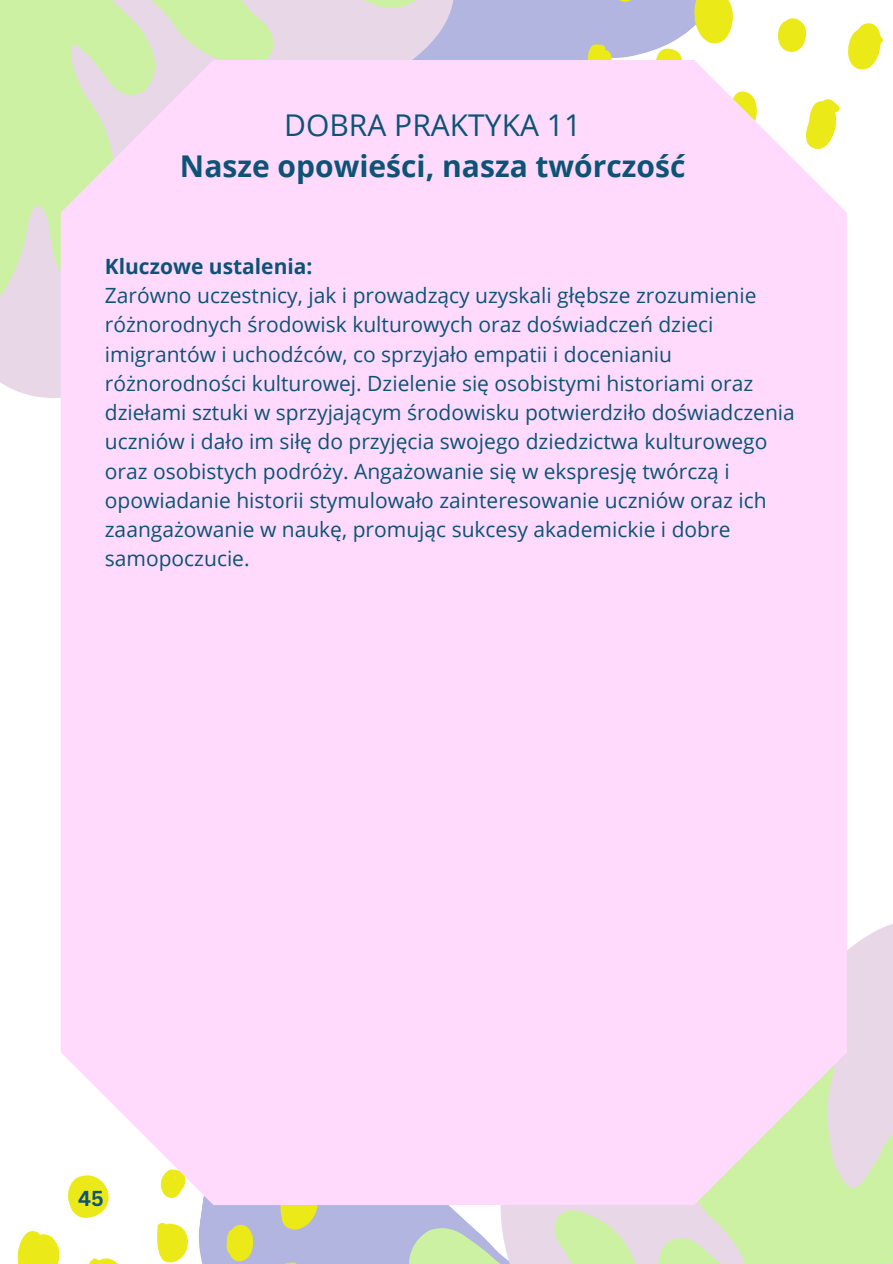
<style>
.page{position:relative;width:893px;height:1264px;background:#fff}
.page>*{position:absolute;margin:0;border:0;box-sizing:border-box;transform-origin:0 0}
.t1{font:700 30px/41.7px "Open Sans";color:#0c5376;text-align:center}
.t2{font:21px/29.2px "Open Sans";color:#0c5376}
.t3{font:700 21px "Open Sans";color:#0c5376}
.t4{font:700 21px "Canva Sans";color:#0c5376}
.s1{font-weight:400}
</style>
<div class="page">
<svg style="left:846px;top:884px;width:46px;height:74px"></svg>
<svg style="left:804px;top:958px;width:88px;height:305px;background:#dce2ca"></svg>
<div style="left:479px;top:0;width:108px;height:60px;background:#b1b5df"></div>
<svg style="left:360px;top:1204px;width:444px;height:59px;background:#d3ddcb"></svg>
<svg style="left:263px;top:0;width:216px;height:60px;background:#dcd2e2"></svg>
<svg style="left:0;top:0;width:263px;height:352px;background:#d3eab5"></svg>
<svg style="left:17px;top:1204px;width:314px;height:59px"></svg>
<svg style="left:587px;top:0;width:296px;height:70px"></svg>
<div style="left:61px;top:60px;width:785px;height:1144px;background:#ffdafd"></div>
<p class="t1" style="left:180px;top:103px;width:507px"><span class="s1">DOBRA PRAKTYKA 11<br></span>Nasze opowieści, nasza twórczość</p>
<p class="t3" style="left:105px;top:251px;width:209px">Kluczowe ustalenia:</p>
<p class="t2" style="left:105px;top:280px;width:691px">Zarówno uczestnicy, jak i prowadzący uzyskali głębsze zrozumienie różnorodnych środowisk kulturowych oraz doświadczeń dzieci imigrantów i uchodźców, co sprzyjało empatii i docenianiu różnorodności kulturowej. Dzielenie się osobistymi historiami oraz dziełami sztuki w sprzyjającym środowisku potwierdziło doświadczenia uczniów i dało im siłę do przyjęcia swojego dziedzictwa kulturowego oraz osobistych podróży. Angażowanie się w ekspresję twórczą i opowiadanie historii stymulowało zainteresowanie uczniów oraz ich zaangażowanie w naukę, promując sukcesy akademickie i dobre samopoczucie.</p>
<p class="t4" style="left:78px;top:1183px;width:27px">45</p>
</div>
